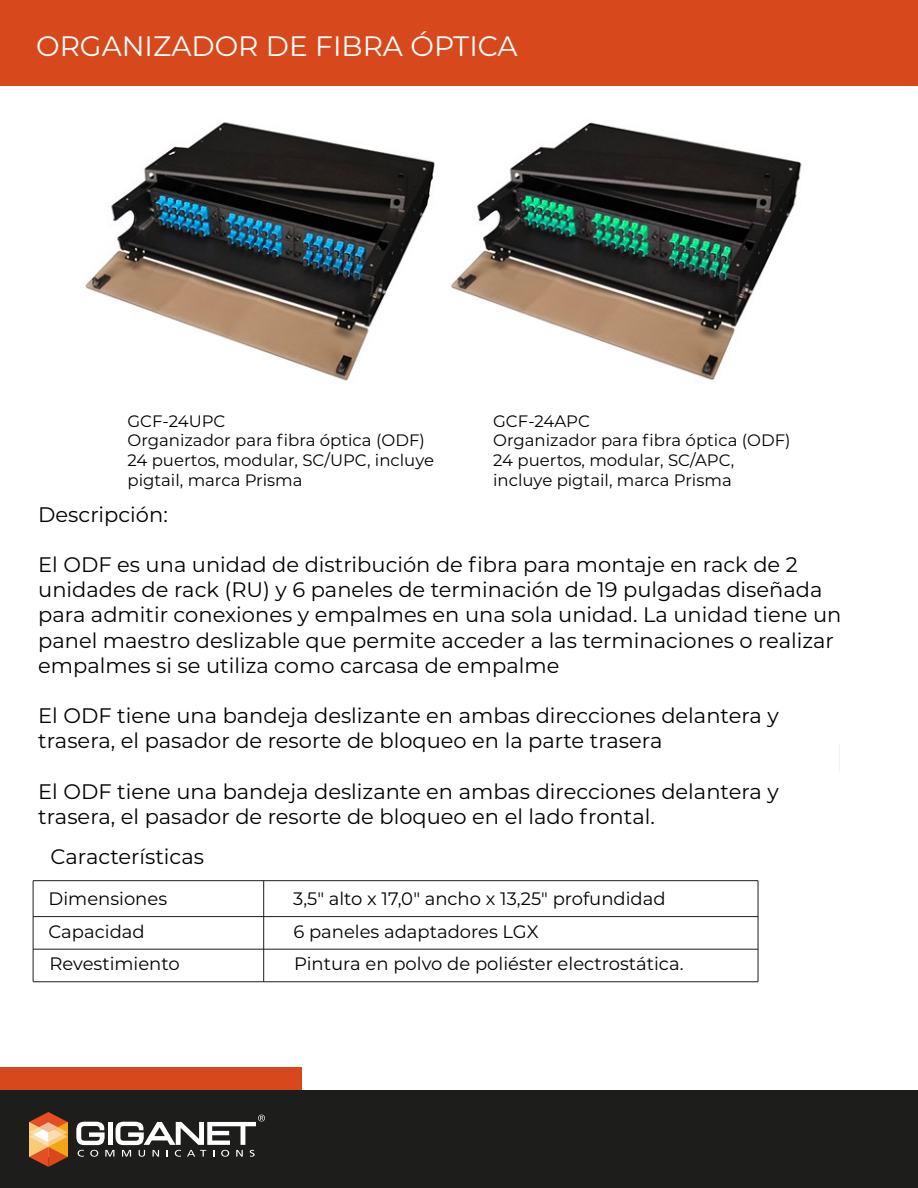
<style>
.page{position:relative;width:918px;height:1188px;background:#fff}
.page>*{position:absolute;margin:0;border:0;box-sizing:border-box;transform-origin:0 0}
.t1{font:28.05px "Montserrat";color:#fff}
.t2{font:21px/25.2px "Montserrat";color:#000}
.t3{font:18px/32.4px "Montserrat";color:#000}
.t4{font:16.5px/19.8px "Montserrat";color:#000}
</style>
<div class="page">
<hr style="left:33px;top:916px;width:725px;height:1px;background:#1d1d1b">
<hr style="left:33px;top:880px;width:725px;height:1px;background:#1d1d1b">
<hr style="left:33px;top:949px;width:725px;height:1px;background:#1d1d1b">
<hr style="left:33px;top:982px;width:725px;height:1px;background:#1d1d1b">
<hr style="left:33px;top:881px;width:1px;height:101px;background:#1d1d1b">
<hr style="left:263px;top:881px;width:1px;height:101px;background:#1d1d1b">
<hr style="left:758px;top:881px;width:1px;height:101px;background:#1d1d1b">
<hr style="left:839px;top:743px;width:1px;height:30px;background:#f2f2f2">
<div style="left:0;top:0;width:918px;height:86px;background:#d7491c"></div>
<div style="left:0;top:1067px;width:301px;height:84px;background:#d7491c"></div>
<div style="left:0;top:1091px;width:918px;height:97px;background:#1d1d1b"></div>
<svg style="left:29px;top:1112px;width:39px;height:55px"></svg>
<svg style="left:76px;top:1115px;width:189px;height:42px"></svg>
<img style="left:85px;top:122px;width:350px;height:259px">
<img style="left:450px;top:121px;width:352px;height:260px">
<h1 class="t1" style="left:36px;top:27px;width:483px">ORGANIZADOR DE FIBRA ÓPTICA</h1>
<p class="t4" style="left:127px;top:410px;width:308px">GCF-24UPC<br>Organizador para fibra óptica (ODF)<br>24 puertos, modular, SC/UPC, incluye pigtail, marca Prisma</p>
<p class="t4" style="left:493px;top:410px;width:299px">GCF-24APC<br>Organizador para fibra óptica (ODF)<br>24 puertos, modular, SC/APC, incluye pigtail, marca Prisma</p>
<p class="t2" style="left:38px;top:501px;width:131px">Descripción:</p>
<p class="t2" style="left:38px;top:551px;width:805px">El ODF es una unidad de distribución de fibra para montaje en rack de 2 unidades de rack (RU) y 6 paneles de terminación de 19 pulgadas diseñada para admitir conexiones y empalmes en una sola unidad. La unidad tiene un panel maestro deslizable que permite acceder a las terminaciones o realizar empalmes si se utiliza como carcasa de empalme</p>
<p class="t2" style="left:38px;top:702px;width:742px">El ODF tiene una bandeja deslizante en ambas direcciones delantera y trasera, el pasador de resorte de bloqueo en la parte trasera</p>
<p class="t2" style="left:38px;top:778px;width:742px">El ODF tiene una bandeja deslizante en ambas direcciones delantera y trasera, el pasador de resorte de bloqueo en el lado frontal.</p>
<p class="t2" style="left:51px;top:843px;width:155px">Características</p>
<p class="t3" style="left:48px;top:882px;width:133px">Dimensiones<br>Capacidad<br>Revestimiento</p>
<p class="t3" style="left:293px;top:882px;width:374px">3,5" alto x 17,0" ancho x 13,25" profundidad</p>
<p class="t3" style="left:293px;top:914px;width:247px">6 paneles adaptadores LGX</p>
<p class="t3" style="left:294px;top:947px;width:391px">Pintura en polvo de poliéster electrostática.</p>
</div>
